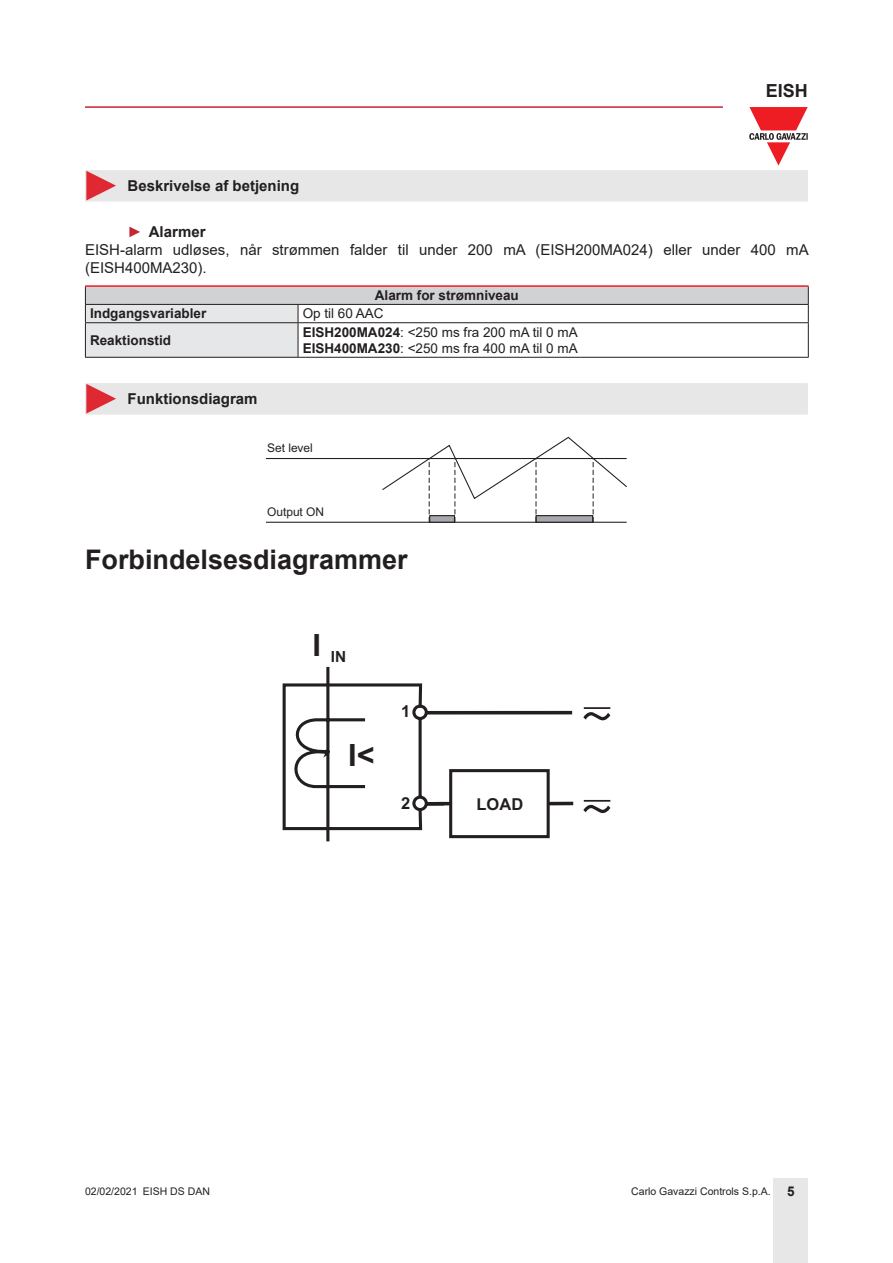
<style>
.page{position:relative;width:893px;height:1263px;background:#fff}
.page>*{position:absolute;margin:0;border:0;box-sizing:border-box;transform-origin:0 0}
.t1{font:700 30.75px "Arial";color:#231f20}
.Titolo01-A{font:700 27px "Arial";color:#231f20}
.t2{font:700 18px "Arial";color:#231f20}
.t3{font:700 16.5px "Arial";color:#231f20}
.t4{font:700 15.3px "Arial";color:#231f20}
.Testo{font:15px/18px "Arial";color:#231f20}
.Titolo03{font:700 15px "Arial";color:#231f20}
.TestoTabellaSx{font:13.5px "Arial";color:#231f20}
.TestoTabellaFndGSx{font:700 13.5px "Arial";color:#231f20}
.TitoloTabellaCen{font:700 13.5px "Arial";color:#231f20}
.t5{font:12px "Arial";color:#231f20}
.t6{font:10.5px "Arial";color:#231f20}
.s1{font-weight:400;color:#c42633}
.s2{font-weight:700}
.s3{font-weight:700;font-size:13.5px}
</style>
<div class="page">
<hr style="left:85px;top:106px;width:638px;height:2px;background:#c42633">
<div style="left:774px;top:1178px;width:34px;height:85px;background:#e7e7e8"></div>
<svg style="left:85px;top:107px;width:723px;height:95px"></svg>
<div style="left:85px;top:286px;width:723px;height:18px;background:#d1d2d4"></div>
<hr style="left:85px;top:285px;width:213px;height:2px;background:#ee1d23">
<hr style="left:298px;top:285px;width:511px;height:2px;background:#ee1d23">
<hr style="left:298px;top:304px;width:511px;height:1px;background:#231f20">
<svg style="left:85px;top:287px;width:214px;height:70px"></svg>
<svg style="left:808px;top:287px;width:1px;height:35px"></svg>
<hr style="left:85px;top:322px;width:213px;height:1px;background:#231f20">
<hr style="left:85px;top:323px;width:1px;height:34px;background:#231f20">
<hr style="left:298px;top:322px;width:511px;height:1px;background:#231f20">
<hr style="left:298px;top:323px;width:1px;height:34px;background:#231f20">
<hr style="left:808px;top:323px;width:1px;height:34px;background:#231f20">
<hr style="left:85px;top:357px;width:213px;height:1px;background:#231f20">
<hr style="left:298px;top:357px;width:511px;height:1px;background:#231f20">
<div style="left:85px;top:383px;width:723px;height:32px;background:#e7e7e8"></div>
<hr style="left:266px;top:522px;width:361px;height:1px;background:#231f20">
<hr style="left:266px;top:458px;width:361px;height:1px;background:#231f20">
<svg style="left:381px;top:437px;width:246px;height:86px"></svg>
<hr style="left:426px;top:711px;width:146px;height:3px;background:#231f20">
<svg style="left:283px;top:666px;width:146px;height:175px"></svg>
<div style="left:449px;top:769px;width:101px;height:69px;border:3px solid #231f20"></div>
<hr style="left:548px;top:802px;width:25px;height:3px;background:#231f20">
<hr style="left:425px;top:802px;width:26px;height:3px;background:#231f20">
<svg style="left:583px;top:804px;width:27px;height:10px"></svg>
<hr style="left:584px;top:800px;width:26px;height:2px;background:#231f20">
<svg style="left:583px;top:712px;width:27px;height:9px"></svg>
<hr style="left:584px;top:707px;width:26px;height:2px;background:#231f20">
<p class="t2" style="left:766px;top:78px;width:44px">EISH</p>
<p class="Titolo03" style="left:128px;top:175px;width:173px">Beskrivelse af betjening</p>
<p class="Titolo03" style="left:128px;top:221px;width:79px"><span class="s1">►</span> Alarmer</p>
<p class="Testo" style="left:85px;top:240px;width:725px">EISH-alarm udløses, når strømmen falder til under 200 mA (EISH200MA024) eller under 400 mA (EISH400MA230).</p>
<p class="TitoloTabellaCen" style="left:375px;top:286px;width:146px">Alarm for strømniveau</p>
<p class="TestoTabellaFndGSx" style="left:90px;top:304px;width:118px">Indgangsvariabler</p>
<p class="TestoTabellaSx" style="left:303px;top:304px;width:83px">Op til 60 AAC</p>
<p class="TestoTabellaFndGSx" style="left:90px;top:331px;width:83px">Reaktionstid</p>
<p class="TestoTabellaSx" style="left:303px;top:323px;width:277px"><span class="s2">EISH200MA024</span>: &lt;250 ms fra 200 mA til 0 mA</p>
<p class="TestoTabellaSx" style="left:303px;top:339px;width:277px"><span class="s2">EISH400MA230</span>: &lt;250 ms fra 400 mA til 0 mA</p>
<p class="Titolo03" style="left:128px;top:388px;width:132px">Funktionsdiagram</p>
<p class="t5" style="left:267px;top:440px;width:47px">Set level</p>
<p class="t5" style="left:267px;top:504px;width:59px">Output ON</p>
<p class="Titolo01-A" style="left:85px;top:540px;width:324px">Forbindelsesdiagrammer</p>
<p class="t4" style="left:312px;top:645px;width:35px"><sup>I</sup> IN</p>
<p class="t1" style="left:348px;top:733px;width:28px">I&lt;</p>
<p class="t3" style="left:401px;top:700px;width:11px">1</p>
<p class="t3" style="left:401px;top:791px;width:11px">2</p>
<p class="t3" style="left:477px;top:792px;width:48px">LOAD</p>
<p class="t6" style="left:85px;top:1183px;width:126px">02/02/2021 EISH DS DAN</p>
<p class="t6" style="left:631px;top:1183px;width:165px">Carlo Gavazzi Controls S.p.A. <span class="s3">5</span></p>
</div>
